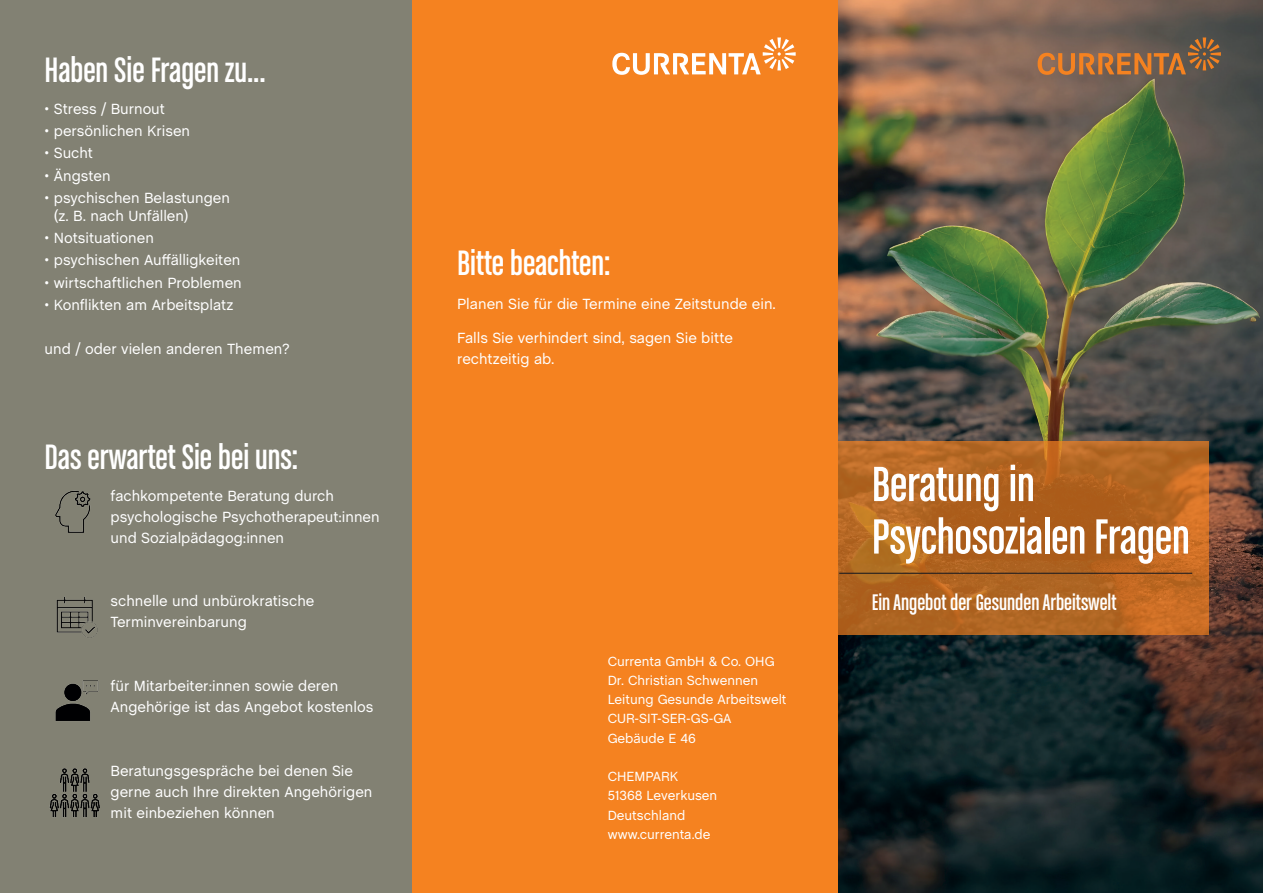
<style>
.page{position:relative;width:1263px;height:893px;background:#fff}
.page>*{position:absolute;margin:0;border:0;box-sizing:border-box;transform-origin:0 0}
.t1{font:condensed 52.5px/52.5px "Chalet";color:#fff}
.t2{font:condensed 37.5px "Chalet";color:#fff}
.t3{font:condensed 24px "Chalet";color:#fff}
.t4{font:15px/21px "Chalet";color:#fff}
.t5{font:13.5px/19.2px "Chalet";color:#fff}
</style>
<div class="page">
<img style="left:838px;top:0;width:425px;height:893px">
<div style="left:0;top:0;width:412px;height:893px;background:#828173"></div>
<svg style="left:1037px;top:38px;width:184px;height:37px;background:#906746"></svg>
<svg style="left:838px;top:441px;width:371px;height:194px;background:#b56621"></svg>
<hr style="left:839px;top:573px;width:353px;height:1px;background:#231f20">
<div style="left:412px;top:0;width:426px;height:893px;background:#f58220"></div>
<svg style="left:612px;top:38px;width:184px;height:37px"></svg>
<img style="left:55px;top:490px;width:36px;height:43px">
<img style="left:56px;top:597px;width:42px;height:41px">
<img style="left:55px;top:680px;width:43px;height:41px">
<img style="left:49px;top:768px;width:51px;height:49px">
<h2 class="t2" style="left:45px;top:49px;width:223px">Haben Sie Fragen zu...</h2>
<p class="t4" style="left:45px;top:97px;width:122px">• Stress / Burnout</p>
<p class="t4" style="left:45px;top:119px;width:147px">• persönlichen Krisen</p>
<p class="t4" style="left:45px;top:142px;width:50px">• Sucht</p>
<p class="t4" style="left:45px;top:164px;width:67px">• Ängsten</p>
<p class="t4" style="left:54px;top:187px;width:178px;line-height:18px;text-indent:-9px">• psychischen Belastungen (z. B. nach Unfällen)</p>
<p class="t4" style="left:45px;top:226px;width:111px">• Notsituationen</p>
<p class="t4" style="left:45px;top:248px;width:197px">• psychischen Auffälligkeiten</p>
<p class="t4" style="left:45px;top:271px;width:199px">• wirtschaftlichen Problemen</p>
<p class="t4" style="left:45px;top:293px;width:190px">• Konflikten am Arbeitsplatz</p>
<p class="t4" style="left:45px;top:337px;width:246px">und / oder vielen anderen Themen?</p>
<h2 class="t2" style="left:45px;top:436px;width:255px">Das erwartet Sie bei uns:</h2>
<p class="t4" style="left:111px;top:484px;width:271px">fachkompetente Beratung durch psychologische Psychotherapeut:innen und Sozialpädagog:innen</p>
<p class="t4" style="left:111px;top:589px;width:205px">schnelle und unbürokratische<br>Terminvereinbarung</p>
<p class="t4" style="left:111px;top:674px;width:264px">für Mitarbeiter:innen sowie deren<br>Angehörige ist das Angebot kostenlos</p>
<p class="t4" style="left:111px;top:759px;width:263px">Beratungsgespräche bei denen Sie gerne auch Ihre direkten Angehörigen mit einbeziehen können</p>
<h2 class="t2" style="left:457px;top:242px;width:155px">Bitte beachten:</h2>
<p class="t4" style="left:457px;top:292px;width:320px">Planen Sie für die Termine eine Zeitstunde ein.</p>
<p class="t4" style="left:457px;top:326px;width:277px">Falls Sie verhindert sind, sagen Sie bitte rechtzeitig ab.</p>
<p class="t5" style="left:608px;top:650px;width:180px">Currenta GmbH &amp; Co. OHG<br>Dr. Christian Schwennen<br>Leitung Gesunde Arbeitswelt<br>CUR-SIT-SER-GS-GA<br>Gebäude E 46</p>
<p class="t5" style="left:608px;top:766px;width:111px">CHEMPARK<br>51368 Leverkusen<br>Deutschland www.currenta.de</p>
<h1 class="t1" style="left:872px;top:457px;width:319px">Beratung in<br>Psychosozialen Fragen</h1>
<h3 class="t3" style="left:872px;top:589px;width:246px">Ein Angebot der Gesunden Arbeitswelt</h3>
</div>
